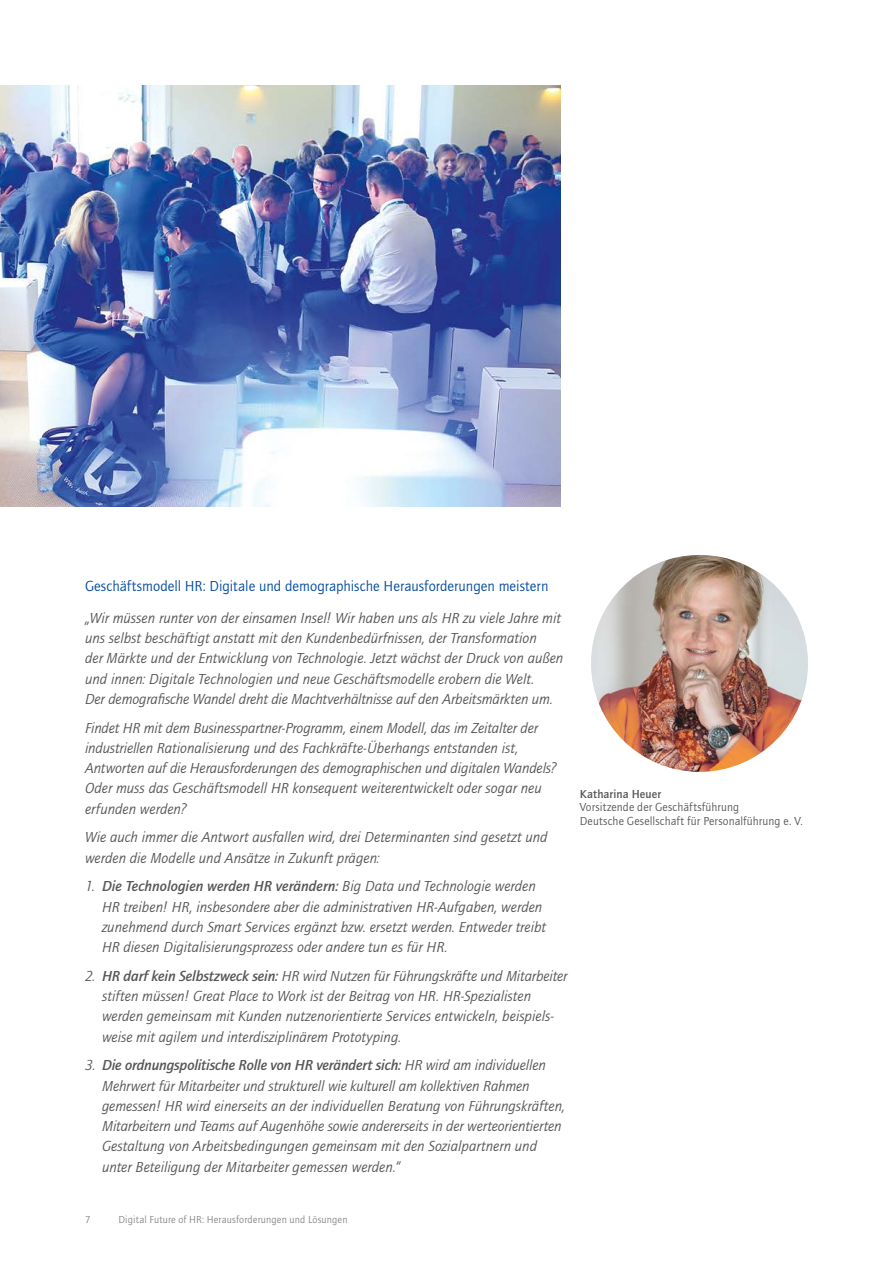
<style>
.page{position:relative;width:893px;height:1263px;background:#fff}
.page>*{position:absolute;margin:0;border:0;box-sizing:border-box;transform-origin:0 0}
.t1{font:italic 15px/20.2px "Quay Sans EF";color:#565656}
.t2{font:15px "Quay Sans EF";color:#004a9f}
.t3{font:12px/13.5px "Quay Sans EF";letter-spacing:.01em;color:#565656}
.t4{font:500 12px "Quay Sans EF";letter-spacing:.01em;color:#565656}
.t5{font:10.5px "Quay Sans EF";letter-spacing:.015em;color:#878786}
.s1{font-weight:500}
</style>
<div class="page">
<img style="left:591px;top:555px;width:217px;height:217px;border-radius:108px">
<img style="left:0;top:85px;width:561px;height:421px">
<p class="t2" style="left:85px;top:578px;width:465px">Geschäftsmodell HR: Digitale und demographische Herausforderungen meistern</p>
<p class="t1" style="left:85px;top:608px;width:480px">„Wir müssen runter von der einsamen Insel! Wir haben uns als HR zu viele Jahre mit uns selbst beschäftigt anstatt mit den Kundenbedürfnissen, der Transformation<br>der Märkte und der Entwicklung von Technologie. Jetzt wächst der Druck von außen und innen: Digitale Technologien und neue Geschäftsmodelle erobern die Welt.<br>Der demografische Wandel dreht die Machtverhältnisse auf den Arbeitsmärkten um.</p>
<p class="t1" style="left:85px;top:718px;width:473px">Findet HR mit dem Businesspartner-Programm, einem Modell, das im Zeitalter der industriellen Rationalisierung und des Fachkräfte-Überhangs entstanden ist, Antworten auf die Herausforderungen des demographischen und digitalen Wandels?<br>Oder muss das Geschäftsmodell HR konsequent weiterentwickelt oder sogar neu erfunden werden?</p>
<p class="t1" style="left:85px;top:827px;width:464px">Wie auch immer die Antwort ausfallen wird, drei Determinanten sind gesetzt und werden die Modelle und Ansätze in Zukunft prägen:</p>
<p class="t1" style="left:102px;top:876px;width:445px;text-indent:-17px">1. <span class="s1">Die Technologien werden HR verändern:</span> Big Data und Technologie werden HR treiben! HR, insbesondere aber die administrativen HR-Aufgaben, werden zunehmend durch Smart Services ergänzt bzw. ersetzt werden. Entweder treibt HR diesen Digitalisierungsprozess oder andere tun es für HR.</p>
<p class="t1" style="left:102px;top:966px;width:467px;text-indent:-17px">2. <span class="s1">HR darf kein Selbstzweck sein:</span> HR wird Nutzen für Führungskräfte und Mitarbeiter stiften müssen! Great Place to Work ist der Beitrag von HR. HR-Spezialisten werden gemeinsam mit Kunden nutzenorientierte Services entwickeln, beispiels&shy;weise mit agilem und interdisziplinärem Prototyping.</p>
<p class="t1" style="left:102px;top:1055px;width:464px;text-indent:-17px">3. <span class="s1">Die ordnungspolitische Rolle von HR verändert sich:</span> HR wird am individuellen Mehrwert für Mitarbeiter und strukturell wie kulturell am kollektiven Rahmen gemessen! HR wird einerseits an der individuellen Beratung von Führungskräften, Mitarbeitern und Teams auf Augenhöhe sowie andererseits in der werteorientierten Gestaltung von Arbeitsbedingungen gemeinsam mit den Sozialpartnern und unter Beteiligung der Mitarbeiter gemessen werden.“</p>
<p class="t4" style="left:580px;top:787px;width:83px">Katharina Heuer</p>
<p class="t3" style="left:580px;top:801px;width:225px">Vorsitzende der Geschäftsführung<br>Deutsche Gesellschaft für Personalführung e. V.</p>
<p class="t5" style="left:85px;top:1213px;width:7px">7</p>
<p class="t5" style="left:118px;top:1213px;width:231px">Digital Future of HR: Herausforderungen und Lösungen</p>
</div>
